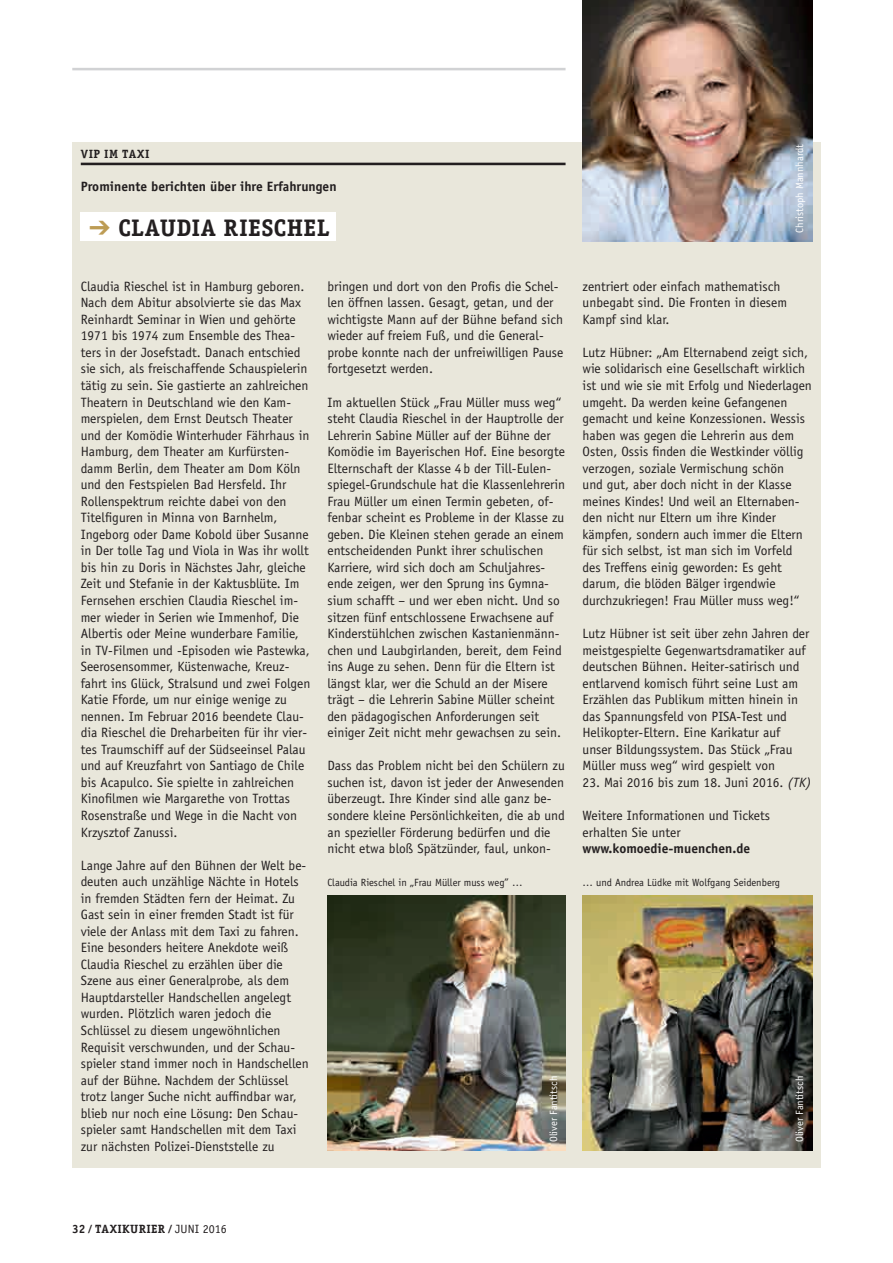
<style>
.page{position:relative;width:893px;height:1263px;background:#fff}
.page>*{position:absolute;margin:0;border:0;box-sizing:border-box;transform-origin:0 0}
.t1{font:700 24px "Officina Serif";letter-spacing:.02em;color:#231f20}
.t2{font:13.5px/16.5px "Officina Sans";color:#231f20}
.t3{font:700 13.5px "Officina Sans";color:#231f20}
.t4{font:700 12px "Officina Serif";letter-spacing:.035em;color:#231f20}
.t5{font:10.5px "Officina Sans";color:#231f20}
.t6{font:10.5px "Officina Sans";color:#fff}
.s1{color:#bd9c54}
.s2{font-style:italic}
.s3{font-family:"Officina Sans";font-weight:400}
</style>
<div class="page">
<hr style="left:72px;top:68px;width:494px;height:2px;background:#d1d2d4">
<div style="left:72px;top:142px;width:749px;height:1025px;background:#e9e7db"></div>
<div style="left:81px;top:213px;width:255px;height:28px;background:#fff"></div>
<img style="left:583px;top:0;width:229px;height:241px">
<hr style="left:81px;top:163px;width:485px;height:2px;background:#231f20">
<img style="left:327px;top:896px;width:239px;height:255px">
<img style="left:583px;top:896px;width:229px;height:255px">
<p class="t4" style="left:81px;top:147px;width:70px">VIP IM TAXI</p>
<p class="t6" style="left:794px;top:233px;width:90px;rotate:-90deg">Christoph Mannhardt</p>
<p class="t3" style="left:81px;top:178px;width:257px">Prominente berichten über ihre Erfahrungen</p>
<h1 class="t1" style="left:89px;top:213px;width:242px"><span class="s1">➔</span> CLAUDIA RIESCHEL</h1>
<p class="t2" style="left:81px;top:278px;width:231px">Claudia Rieschel ist in Hamburg geboren.<br>Nach dem Abitur absolvierte sie das Max Reinhardt Seminar in Wien und gehörte 1971 bis 1974 zum Ensemble des Thea&shy;ters in der Josefstadt. Danach entschied sie sich, als freischaffende Schauspielerin tätig zu sein. Sie gastierte an zahlreichen Theatern in Deutschland wie den Kam&shy;merspielen, dem Ernst Deutsch Theater und der Komödie Winterhuder Fährhaus in Hamburg, dem Theater am Kurfürsten&shy;damm Berlin, dem Theater am Dom Köln und den Festspielen Bad Hersfeld. Ihr Rollenspektrum reichte dabei von den Titelfiguren in Minna von Barnhelm, Ingeborg oder Dame Kobold über Susanne in Der tolle Tag und Viola in Was ihr wollt bis hin zu Doris in Nächstes Jahr, gleiche Zeit und Stefanie in der Kaktusblüte. Im Fernsehen erschien Claudia Rieschel im&shy;mer wieder in Serien wie Immenhof, Die Albertis oder Meine wunderbare Familie, in TV-Filmen und -Episoden wie Pastewka, Seerosensommer, Küstenwache, Kreuz&shy;fahrt ins Glück, Stralsund und zwei Folgen Katie Fforde, um nur einige wenige zu nennen. Im Februar 2016 beendete Clau&shy;dia Rieschel die Dreharbeiten für ihr vier&shy;tes Traumschiff auf der Südseeinsel Palau und auf Kreuzfahrt von Santiago de Chile bis Acapulco. Sie spielte in zahlreichen Kinofilmen wie Margarethe von Trottas Rosenstraße und Wege in die Nacht von Krzysztof Zanussi.</p>
<p class="t2" style="left:81px;top:857px;width:230px">Lange Jahre auf den Bühnen der Welt be&shy;deuten auch unzählige Nächte in Hotels in fremden Städten fern der Heimat. Zu Gast sein in einer fremden Stadt ist für viele der Anlass mit dem Taxi zu fahren.<br>Eine besonders heitere Anekdote weiß Claudia Rieschel zu erzählen über die Szene aus einer Generalprobe, als dem Hauptdarsteller Handschellen angelegt wurden. Plötzlich waren jedoch die Schlüssel zu diesem ungewöhnlichen Requisit verschwunden, und der Schau&shy;spieler stand immer noch in Handschellen auf der Bühne. Nachdem der Schlüssel trotz langer Suche nicht auffindbar war, blieb nur noch eine Lösung: Den Schau&shy;spieler samt Handschellen mit dem Taxi zur nächsten Polizei-Dienststelle zu</p>
<p class="t2" style="left:327px;top:278px;width:237px">bringen und dort von den Profis die Schel&shy;len öffnen lassen. Gesagt, getan, und der wichtigste Mann auf der Bühne befand sich wieder auf freiem Fuß, und die General&shy;probe konnte nach der unfreiwilligen Pause fortgesetzt werden.</p>
<p class="t2" style="left:327px;top:394px;width:239px">Im aktuellen Stück „Frau Müller muss weg“ steht Claudia Rieschel in der Hauptrolle der Lehrerin Sabine Müller auf der Bühne der Komödie im Bayerischen Hof. Eine besorgte Elternschaft der Klasse 4b der Till-Eulen&shy;spiegel-Grundschule hat die Klassenlehrerin Frau Müller um einen Termin gebeten, of&shy;fenbar scheint es Probleme in der Klasse zu geben. Die Kleinen stehen gerade an einem entscheidenden Punkt ihrer schulischen Karriere, wird sich doch am Schuljahres&shy;ende zeigen, wer den Sprung ins Gymna&shy;sium schafft – und wer eben nicht. Und so sitzen fünf entschlossene Erwachsene auf Kinderstühlchen zwischen Kastanienmänn&shy;chen und Laubgirlanden, bereit, dem Feind ins Auge zu sehen. Denn für die Eltern ist längst klar, wer die Schuld an der Misere trägt – die Lehrerin Sabine Müller scheint den pädagogischen Anforderungen seit einiger Zeit nicht mehr gewachsen zu sein.</p>
<p class="t2" style="left:327px;top:757px;width:239px">Dass das Problem nicht bei den Schülern zu suchen ist, davon ist jeder der Anwesenden überzeugt. Ihre Kinder sind alle ganz be&shy;sondere kleine Persönlichkeiten, die ab und an spezieller Förderung bedürfen und die nicht etwa bloß Spätzünder, faul, unkon-</p>
<p class="t2" style="left:583px;top:278px;width:206px">zentriert oder einfach mathematisch unbegabt sind. Die Fronten in diesem<br>Kampf sind klar.</p>
<p class="t2" style="left:583px;top:344px;width:231px">Lutz Hübner: „Am Elternabend zeigt sich, wie solidarisch eine Gesellschaft wirklich ist und wie sie mit Erfolg und Niederlagen umgeht. Da werden keine Gefangenen gemacht und keine Konzessionen. Wessis haben was gegen die Lehrerin aus dem Osten, Ossis finden die Westkinder völlig verzogen, soziale Vermischung schön<br>und gut, aber doch nicht in der Klasse meines Kindes! Und weil an Elternaben&shy;den nicht nur Eltern um ihre Kinder kämpfen, sondern auch immer die Eltern für sich selbst, ist man sich im Vorfeld des Treffens einig geworden: Es geht darum, die blöden Bälger irgendwie durchzukriegen! Frau Müller muss weg!“</p>
<p class="t2" style="left:583px;top:625px;width:228px">Lutz Hübner ist seit über zehn Jahren der meistgespielte Gegenwartsdramatiker auf deutschen Bühnen. Heiter-satirisch und entlarvend komisch führt seine Lust am Erzählen das Publikum mitten hinein in das Spannungsfeld von PISA-Test und Helikopter-Eltern. Eine Karikatur auf unser Bildungssystem. Das Stück „Frau Müller muss weg“ wird gespielt von</p>
<p class="t2" style="left:583px;top:774px;width:230px">23. Mai 2016 bis zum 18. Juni 2016. <span class="s2">(TK)</span></p>
<p class="t2" style="left:583px;top:807px;width:189px">Weitere Informationen und Tickets erhalten Sie unter</p>
<p class="t3" style="left:583px;top:840px;width:169px">www.komoedie-muenchen.de</p>
<p class="t5" style="left:327px;top:876px;width:197px">Claudia Rieschel in „Frau Müller muss weg” …</p>
<p class="t5" style="left:583px;top:876px;width:199px">… und Andrea Lüdke mit Wolfgang Seidenberg</p>
<p class="t6" style="left:547px;top:1142px;width:68px;rotate:-90deg">Oliver Fantitsch</p>
<p class="t6" style="left:794px;top:1142px;width:68px;rotate:-90deg">Oliver Fantitsch</p>
<p class="t4" style="left:72px;top:1222px;width:156px">32 ⁄ TAXIKURIER ⁄ <span class="s3">JUNI 2016</span></p>
</div>
